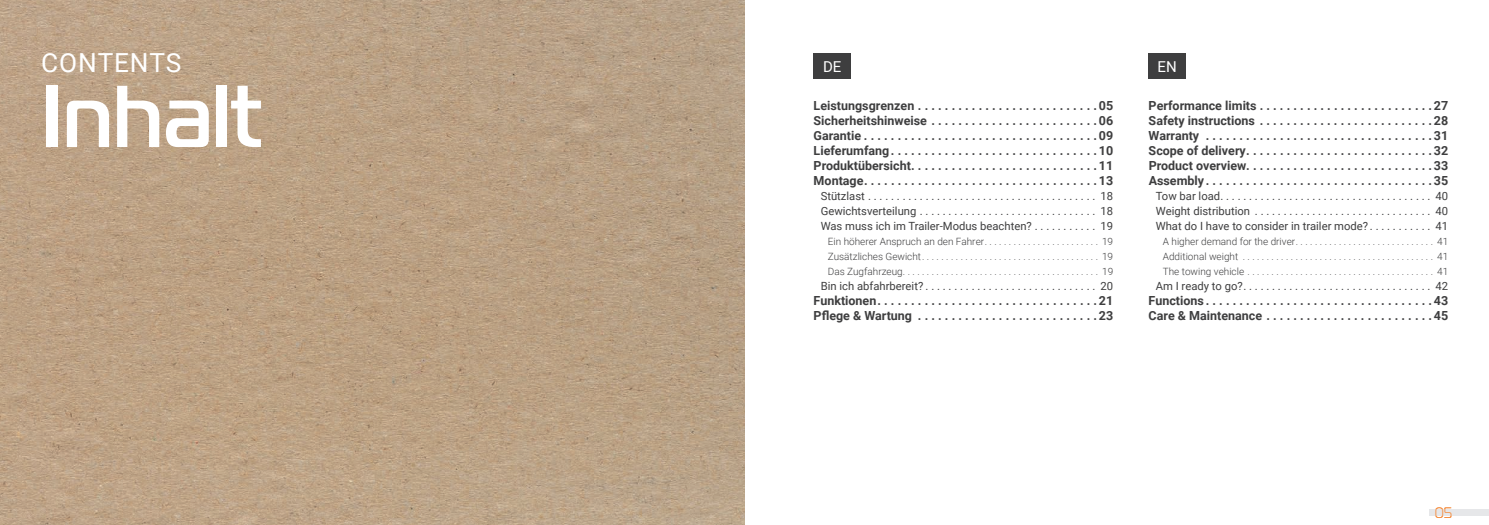
<style>
.page{position:relative;width:1489px;height:525px;background:#fff}
.page>*{position:absolute;margin:0;border:0;box-sizing:border-box;transform-origin:0 0}
.t1{font:500 87.5px "Magistral";color:#fff}
.t2{font:26.25px "Roboto";letter-spacing:.03em;color:#fff}
.t3{font:15px "Roboto";color:#fff}
.t4{font:300 15px "Magistral";color:#f58938}
.t5{font:700 12.5px/15px "Roboto";color:#3e3e3f;text-align:justify}
.t6{font:11.25px/15px "Roboto";color:#3e3e3f;text-align:justify}
.t7{font:300 10px/15px "Roboto";color:#3e3e3f;text-align:justify}
</style>
<div class="page">
<div style="left:1429px;top:509px;width:59px;height:6px;background:#e6e7e9"></div>
<div style="left:813px;top:53px;width:37px;height:25px;background:#3e3e3f"></div>
<div style="left:1148px;top:53px;width:37px;height:25px;background:#3e3e3f"></div>
<img style="left:0;top:0;width:744px;height:524px">
<h2 class="t2" style="left:41px;top:44px;width:142px">CONTENTS</h2>
<h1 class="t1" style="left:41px;top:63px;width:222px">Inhalt</h1>
<p class="t3" style="left:823px;top:56px;width:20px">DE</p>
<p class="t3" style="left:1157px;top:56px;width:21px">EN</p>
<p class="t5" style="left:813px;top:98px;width:301px">Leistungsgrenzen . . . . . . . . . . . . . . . . . . . . . . . . . . 05<br>Sicherheitshinweise . . . . . . . . . . . . . . . . . . . . . . . . 06<br>Garantie . . . . . . . . . . . . . . . . . . . . . . . . . . . . . . . . . . 09<br>Lieferumfang . . . . . . . . . . . . . . . . . . . . . . . . . . . . . . 10<br>Produktübersicht . . . . . . . . . . . . . . . . . . . . . . . . . . . 11<br>Montage . . . . . . . . . . . . . . . . . . . . . . . . . . . . . . . . . . 13</p>
<p class="t6" style="left:820px;top:188px;width:294px">Stützlast . . . . . . . . . . . . . . . . . . . . . . . . . . . . . . . . . . . . . . . . 18<br>Gewichtsverteilung . . . . . . . . . . . . . . . . . . . . . . . . . . . . . . . 18<br>Was muss ich im Trailer-Modus beachten? . . . . . . . . . . . 19</p>
<p class="t7" style="left:827px;top:234px;width:287px">Ein höherer Anspruch an den Fahrer . . . . . . . . . . . . . . . . . . . . . . . . 19<br>Zusätzliches Gewicht . . . . . . . . . . . . . . . . . . . . . . . . . . . . . . . . . . . . . 19<br>Das Zugfahrzeug . . . . . . . . . . . . . . . . . . . . . . . . . . . . . . . . . . . . . . . . . 19</p>
<p class="t6" style="left:820px;top:278px;width:294px">Bin ich abfahrbereit? . . . . . . . . . . . . . . . . . . . . . . . . . . . . . . 20</p>
<p class="t5" style="left:813px;top:293px;width:301px">Funktionen . . . . . . . . . . . . . . . . . . . . . . . . . . . . . . . . 21<br>Pflege &amp; Wartung . . . . . . . . . . . . . . . . . . . . . . . . . . 23</p>
<p class="t5" style="left:1148px;top:98px;width:301px">Performance limits ..........................27<br>Safety instructions . . . . . . . . . . . . . . . . . . . . . . . . . 28<br>Warranty . . . . . . . . . . . . . . . . . . . . . . . . . . . . . . . . . 31<br>Scope of delivery . . . . . . . . . . . . . . . . . . . . . . . . . . . 32<br>Product overview . . . . . . . . . . . . . . . . . . . . . . . . . . . 33<br>Assembly . . . . . . . . . . . . . . . . . . . . . . . . . . . . . . . . . 35</p>
<p class="t6" style="left:1155px;top:188px;width:294px">Tow bar load . . . . . . . . . . . . . . . . . . . . . . . . . . . . . . . . . . . . . 40<br>Weight distribution . . . . . . . . . . . . . . . . . . . . . . . . . . . . . . . 40<br>What do I have to consider in trailer mode? . . . . . . . . . . . 41</p>
<p class="t7" style="left:1162px;top:234px;width:287px">A higher demand for the driver . . . . . . . . . . . . . . . . . . . . . . . . . . . . . 41<br>Additional weight . . . . . . . . . . . . . . . . . . . . . . . . . . . . . . . . . . . . . . . . 41<br>The towing vehicle . . . . . . . . . . . . . . . . . . . . . . . . . . . . . . . . . . . . . . . 41</p>
<p class="t6" style="left:1155px;top:278px;width:294px">Am I ready to go? . . . . . . . . . . . . . . . . . . . . . . . . . . . . . . . . . 42</p>
<p class="t5" style="left:1148px;top:293px;width:301px">Functions . . . . . . . . . . . . . . . . . . . . . . . . . . . . . . . . . 43<br>Care &amp; Maintenance . . . . . . . . . . . . . . . . . . . . . . . . 45</p>
<p class="t4" style="left:1434px;top:503px;width:19px">05</p>
</div>
